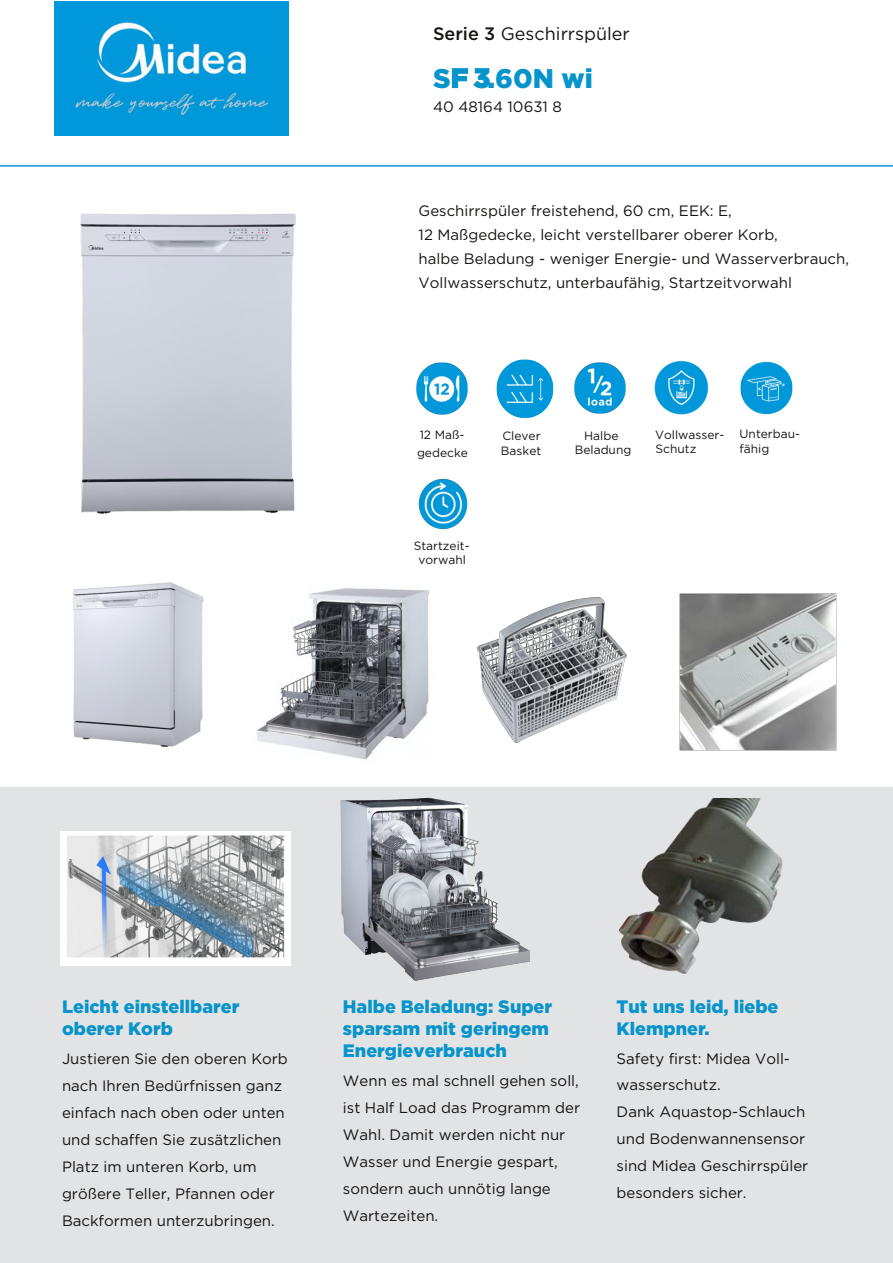
<style>
.page{position:relative;width:893px;height:1263px;background:#fff}
.page>*{position:absolute;margin:0;border:0;box-sizing:border-box;transform-origin:0 0}
.t1{font:900 27px "Gotham";color:#0694cb}
.t2{font:900 18px/22.2px "Gotham";color:#0694cb}
.t3{font:18px "Gotham";color:#161513}
.t4{font:15px/27px "Gotham";color:#161413}
.t5{font:15px/24px "Gotham";color:#161513}
.t6{font:12px/14.4px "Gotham";color:#161413}
.s1{font-weight:500}
</style>
<div class="page">
<hr style="left:0;top:165px;width:893px;height:2px;background:#0694cb">
<img style="left:256px;top:588px;width:174px;height:172px">
<img style="left:679px;top:593px;width:158px;height:158px">
<div style="left:0;top:787px;width:893px;height:476px;background:#e2e3e4"></div>
<img style="left:340px;top:797px;width:190px;height:184px">
<img style="left:618px;top:798px;width:165px;height:176px">
<img style="left:416px;top:362px;width:52px;height:53px">
<img style="left:496px;top:359px;width:58px;height:60px">
<img style="left:740px;top:362px;width:53px;height:53px">
<img style="left:654px;top:360px;width:55px;height:55px">
<img style="left:574px;top:362px;width:52px;height:52px">
<img style="left:418px;top:479px;width:50px;height:50px">
<img style="left:55px;top:1px;width:234px;height:134px">
<img style="left:60px;top:831px;width:230px;height:134px">
<img style="left:477px;top:597px;width:150px;height:146px">
<img style="left:81px;top:213px;width:214px;height:301px">
<img style="left:73px;top:582px;width:131px;height:165px">
<p class="t3" style="left:433px;top:22px;width:198px"><span class="s1">Serie 3</span> Geschirrspüler</p>
<h1 class="t1" style="left:433px;top:59px;width:161px">SF 3.60N wi</h1>
<p class="t5" style="left:433px;top:94px;width:130px">40 48164 10631 8</p>
<p class="t5" style="left:419px;top:198px;width:432px">Geschirrspüler freistehend, 60 cm, EEK: E,<br>12 Maßgedecke, leicht verstellbarer oberer Korb,<br>halbe Beladung - weniger Energie- und Wasserverbrauch, Vollwasserschutz, unterbaufähig, Startzeitvorwahl</p>
<p class="t6" style="left:417px;top:426px;width:52px;line-height:17.5px">12 Maß&shy;gedecke</p>
<p class="t6" style="left:501px;top:428px;width:42px;line-height:14.9px">Clever<br>Basket</p>
<p class="t6" style="left:575px;top:428px;width:58px;text-align:center">Halbe<br>Beladung</p>
<p class="t6" style="left:655px;top:427px;width:71px">Vollwasser-<br>Schutz</p>
<p class="t6" style="left:739px;top:425px;width:62px;line-height:15.3px">Unterbau&shy;fähig</p>
<p class="t6" style="left:414px;top:538px;width:57px;text-align:center">Startzeit&shy;vorwahl</p>
<p class="t2" style="left:62px;top:996px;width:179px">Leicht einstellbarer oberer Korb</p>
<p class="t4" style="left:62px;top:1045px;width:227px">Justieren Sie den oberen Korb nach Ihren Bedürfnissen ganz einfach nach oben oder unten und schaffen Sie zusätzlichen<br>Platz im unteren Korb, um größere Teller, Pfannen oder<br>Backformen unterzubringen.</p>
<p class="t2" style="left:343px;top:995px;width:211px">Halbe Beladung: Super sparsam mit geringem<br>Energieverbrauch</p>
<p class="t4" style="left:343px;top:1067px;width:239px">Wenn es mal schnell gehen soll, ist Half Load das Programm der<br>Wahl. Damit werden nicht nur<br>Wasser und Energie gespart, sondern auch unnötig lange<br>Wartezeiten.</p>
<p class="t2" style="left:617px;top:995px;width:163px">Tut uns leid, liebe<br>Klempner.</p>
<p class="t4" style="left:617px;top:1045px;width:193px">Safety first: Midea Voll&shy;wasserschutz.<br>Dank Aquastop-Schlauch und Bodenwannensensor sind Midea Geschirrspüler besonders sicher.</p>
</div>
